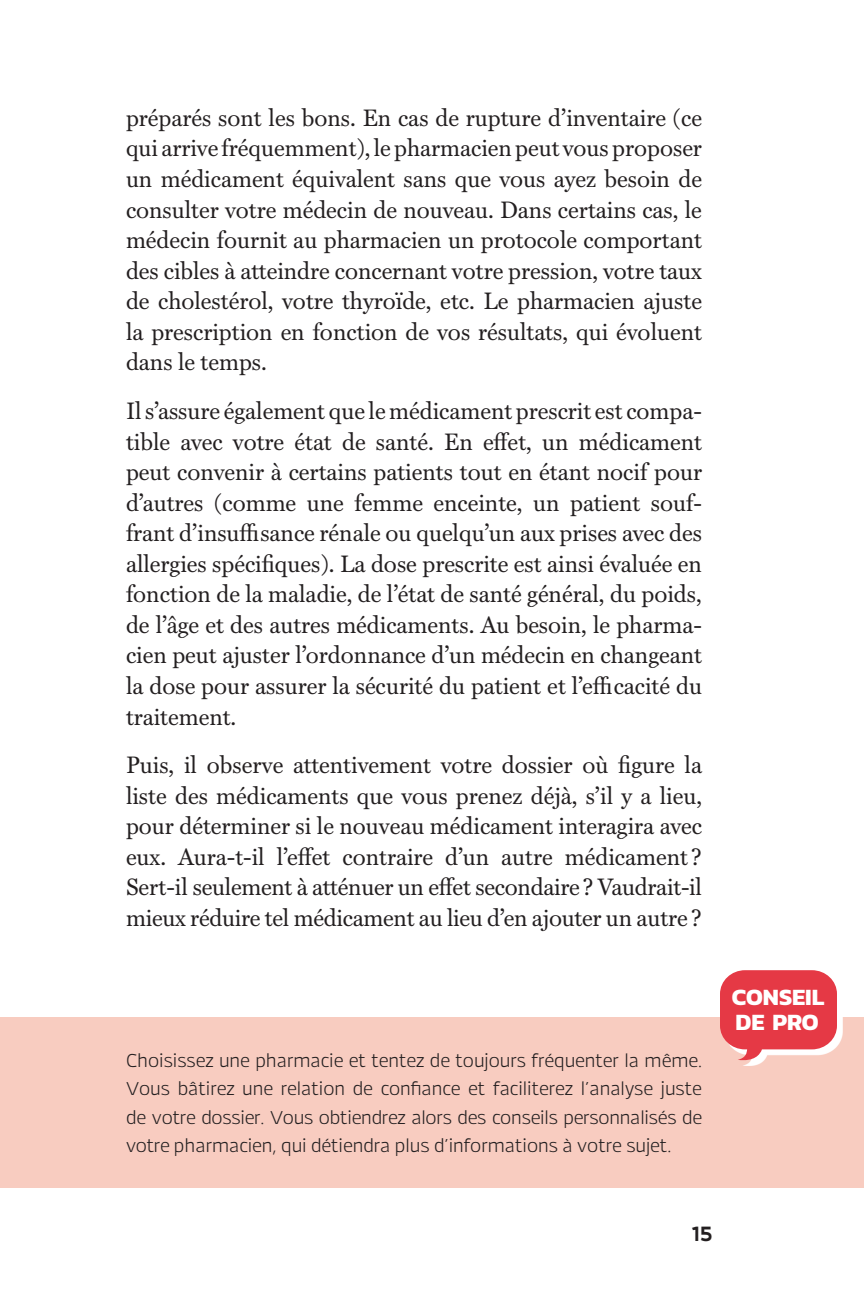
<style>
.page{position:relative;width:864px;height:1296px;background:#fff}
.page>*{position:absolute;margin:0;border:0;box-sizing:border-box;transform-origin:0 0}
.t1{font:24px/30.6px "HK Serif";color:#231f20;text-align:justify}
.t2{font:700 23.8px/25.4px "Kanit";color:#fff}
.t3{font:700 20px "Adonide";color:#231f20}
.Conseil_de_pro_texte{font:300 18px/28.4px "Adonide";color:#231f20;text-align:justify}
</style>
<div class="page">
<div style="left:0;top:1017px;width:864px;height:171px;background:#f8ccc0"></div>
<svg style="left:743px;top:1017px;width:100px;height:49px"></svg>
<svg style="left:720px;top:970px;width:117px;height:92px;background:#e8565f"></svg>
<p class="t1" style="left:126px;top:101px;width:578px">préparés sont les bons. En cas de rupture d’inventaire (ce qui arrive fréquemment), le pharmacien peut vous proposer un médicament équivalent sans que vous ayez besoin de consulter votre médecin de nouveau. Dans certains cas, le médecin fournit au pharmacien un protocole comportant des cibles à atteindre concernant votre pression, votre taux de cholestérol, votre thyroïde, etc. Le pharmacien ajuste la prescription en fonction de vos résultats, qui évoluent dans le temps.</p>
<p class="t1" style="left:126px;top:394px;width:578px">Il s’assure également que le médicament prescrit est compa&shy;tible avec votre état de santé. En effet, un médicament peut convenir à certains patients tout en étant nocif pour d’autres (comme une femme enceinte, un patient souf&shy;frant d’insuffisance rénale ou quelqu’un aux prises avec des allergies spécifiques). La dose prescrite est ainsi évaluée en fonction de la maladie, de l’état de santé général, du poids, de l’âge et des autres médicaments. Au besoin, le pharma&shy;cien peut ajuster l’ordonnance d’un médecin en changeant la dose pour assurer la sécurité du patient et l’efficacité du traitement.</p>
<p class="t1" style="left:126px;top:748px;width:578px">Puis, il observe attentivement votre dossier où figure la liste des médicaments que vous prenez déjà, s’il y a lieu, pour déterminer si le nouveau médicament interagira avec eux. Aura-t-il l’effet contraire d’un autre médicament ?<br>Sert-il seulement à atténuer un effet secondaire? Vaudrait-il mieux réduire tel médicament au lieu d’en ajouter un autre ?</p>
<p class="Conseil_de_pro_texte" style="left:126px;top:1046px;width:578px">Choisissez une pharmacie et tentez de toujours fréquenter la même.<br>Vous bâtirez une relation de confiance et faciliterez l’analyse juste de votre dossier. Vous obtiendrez alors des conseils personnalisés de votre pharmacien, qui détiendra plus d’informations à votre sujet.</p>
<p class="t2" style="left:732px;top:983px;width:94px">CONSEIL<br>DE PRO</p>
<p class="t3" style="left:692px;top:1220px;width:22px">15</p>
</div>
